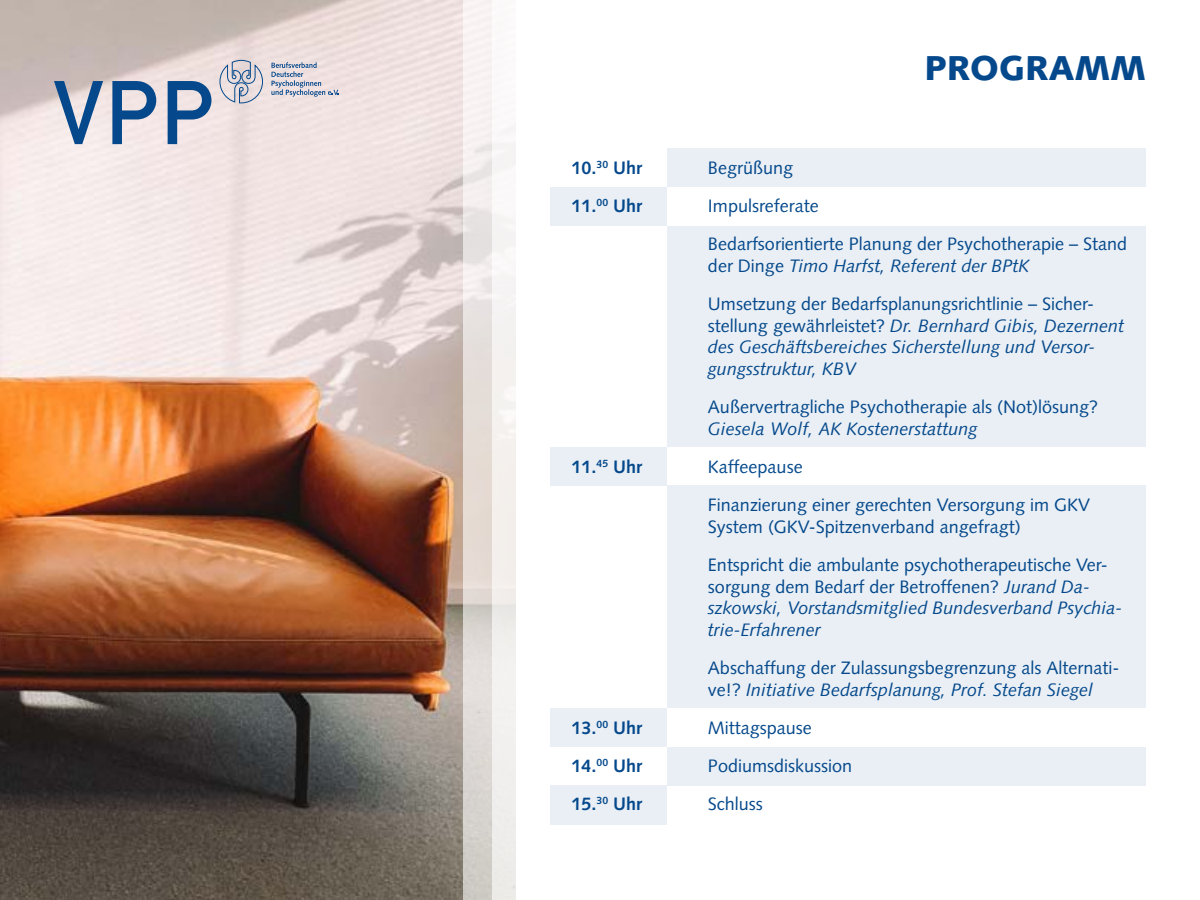
<style>
.page{position:relative;width:1200px;height:900px;background:#fff}
.page>*{position:absolute;margin:0;border:0;box-sizing:border-box;transform-origin:0 0}
.t1{font:900 34.5px "Syntax LT Std";color:#05498c}
.t2{font:18px/38.2px "Syntax LT Std";color:#05498c}
.t3{font:italic 18px/21.6px "Syntax LT Std";color:#05498c}
.t4{font:700 18px/38.1px "Syntax LT Std";color:#05498c;text-align:justify}
.s1{font-style:italic}
.s2{font-style:normal}
</style>
<div class="page">
<img style="left:0;top:0;width:464px;height:900px">
<svg style="left:464px;top:0;width:29px;height:900px;fill:#e5ddd9"></svg>
<div style="left:668px;top:148px;width:478px;height:40px;background:#e9eff5"></div>
<div style="left:668px;top:486px;width:478px;height:222px;background:#e9eff5"></div>
<div style="left:550px;top:188px;width:118px;height:38px;background:#e9eff5"></div>
<div style="left:550px;top:447px;width:118px;height:39px;background:#e9eff5"></div>
<div style="left:550px;top:708px;width:118px;height:39px;background:#e9eff5"></div>
<div style="left:550px;top:786px;width:118px;height:39px;background:#e9eff5"></div>
<div style="left:668px;top:226px;width:478px;height:221px;background:#e9eff5"></div>
<div style="left:668px;top:747px;width:478px;height:39px;background:#e9eff5"></div>
<svg style="left:54px;top:81px;width:49px;height:63px;background:#9babc1"></svg>
<svg style="left:112px;top:81px;width:44px;height:63px;background:#839cbb"></svg>
<svg style="left:168px;top:81px;width:43px;height:63px;background:#829bba"></svg>
<svg style="left:271px;top:62px;width:68px;height:35px;background:#c6c6d1"></svg>
<svg style="left:219px;top:60px;width:44px;height:44px;background:#c4c4ce"></svg>
<h1 class="t1" style="left:924px;top:47px;width:223px">PROGRAMM</h1>
<p class="t4" style="left:572px;top:149px;width:72px">10.<sup>30</sup> Uhr</p>
<p class="t2" style="left:708px;top:149px;width:421px">Begrüßung<br>Impulsreferate<br>Bedarfsorientierte Planung der Psychotherapie – Stand</p>
<p class="t2" style="left:708px;top:247px;width:388px">der Dinge <span class="s1">Timo Harfst, Referent der BPtK<br></span>Umsetzung der Bedarfsplanungsrichtlinie – Sicher-</p>
<p class="t3" style="left:708px;top:315px;width:418px"><span class="s2">stellung gewährleistet?</span> Dr. Bernhard Gibis, Dezernent des Geschäftsbereiches Sicherstellung und Versor&shy;gungsstruktur, KBV</p>
<p class="t2" style="left:708px;top:388px;width:392px">Außervertragliche Psychotherapie als (Not)lösung?</p>
<p class="t3" style="left:708px;top:418px;width:271px">Giesela Wolf, AK Kostenerstattung</p>
<p class="t2" style="left:708px;top:448px;width:384px">Kaffeepause<br>Finanzierung einer gerechten Versorgung im GKV</p>
<p class="t2" style="left:708px;top:508px;width:401px">System (GKV-Spitzenverband angefragt)<br>Entspricht die ambulante psychotherapeutische Ver-</p>
<p class="t3" style="left:708px;top:576px;width:416px"><span class="s2">sorgung dem Bedarf der Betroffenen?</span> Jurand Da&shy;szkowski, Vorstandsmitglied Bundesverband Psychia&shy;trie-Erfahrener</p>
<p class="t2" style="left:708px;top:657px;width:413px;line-height:21.6px">Abschaffung der Zulassungsbegrenzung als Alternati&shy;ve!? <span class="s1">Initiative Bedarfsplanung, Prof. Stefan Siegel</span></p>
<p class="t2" style="left:708px;top:709px;width:146px">Mittagspause<br>Podiumsdiskussion<br>Schluss</p>
<p class="t4" style="left:571px;top:187px;width:72px">11.<sup>00</sup> Uhr</p>
<p class="t4" style="left:572px;top:448px;width:72px">11.<sup>45</sup> Uhr</p>
<p class="t4" style="left:572px;top:709px;width:72px">13.<sup>00</sup> Uhr 14.<sup>00</sup> Uhr 15.<sup>30</sup> Uhr</p>
</div>
